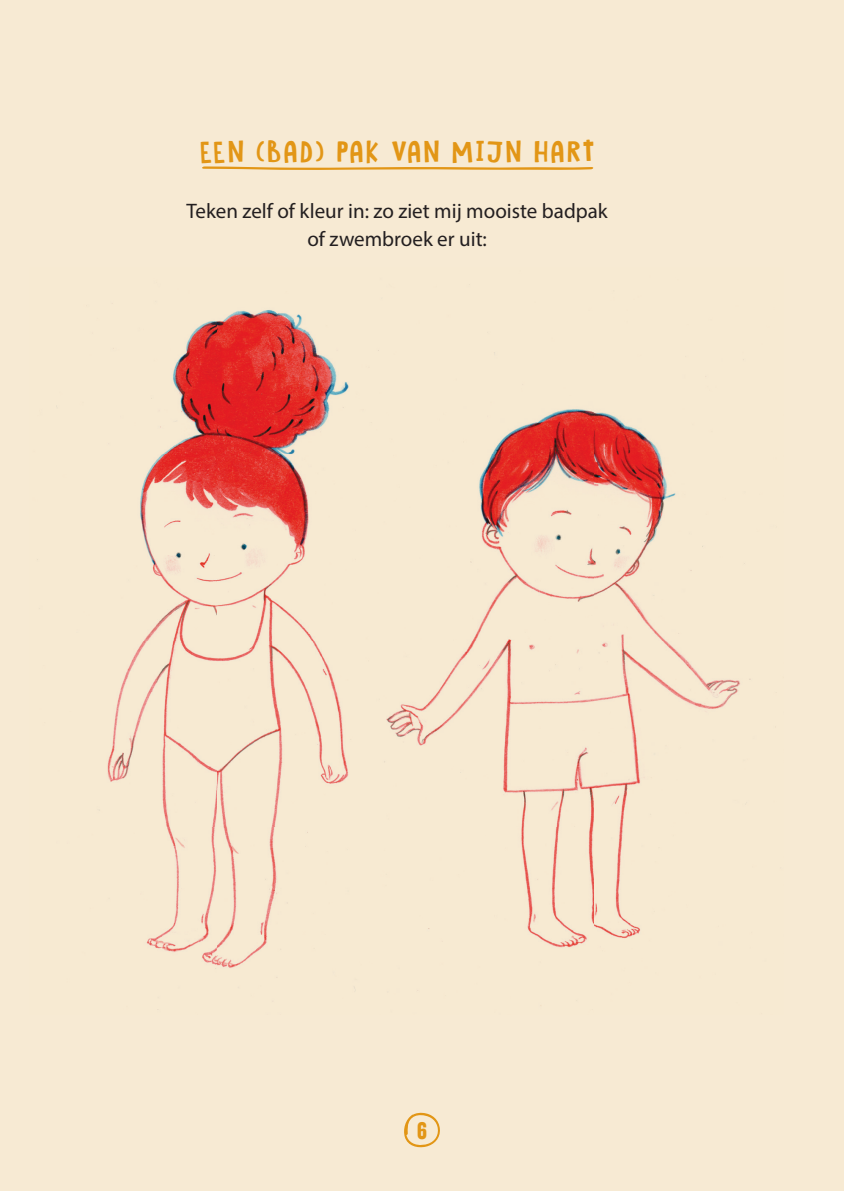
<style>
.page{position:relative;width:844px;height:1191px;background:#fff}
.page>*{position:absolute;margin:0;border:0;box-sizing:border-box;transform-origin:0 0}
.t1{font:26.25px "Hobgoblin";letter-spacing:.1em;color:#e29616}
.t2{font:21px/28px "Myriad Pro";color:#231f20;text-align:center}
.t3{font:700 21px "Rakesly Rg";color:#e29616}
</style>
<div class="page">
<div style="left:0;top:0;width:843px;height:1191px;background:#f7ead3"></div>
<img style="left:99px;top:310px;width:652px;height:696px">
<svg style="left:202px;top:166px;width:392px;height:4px"></svg>
<svg style="left:404px;top:1112px;width:36px;height:36px"></svg>
<p class="t1" style="left:200px;top:133px;width:395px">EEN (BAD) PAK VAN MIJN HART</p>
<p class="t2" style="left:186px;top:196px;width:422px">Teken zelf of kleur in: zo ziet mij mooiste badpak of zwembroek er uit:</p>
<p class="t3" style="left:417px;top:1117px;width:11px">6</p>
</div>
